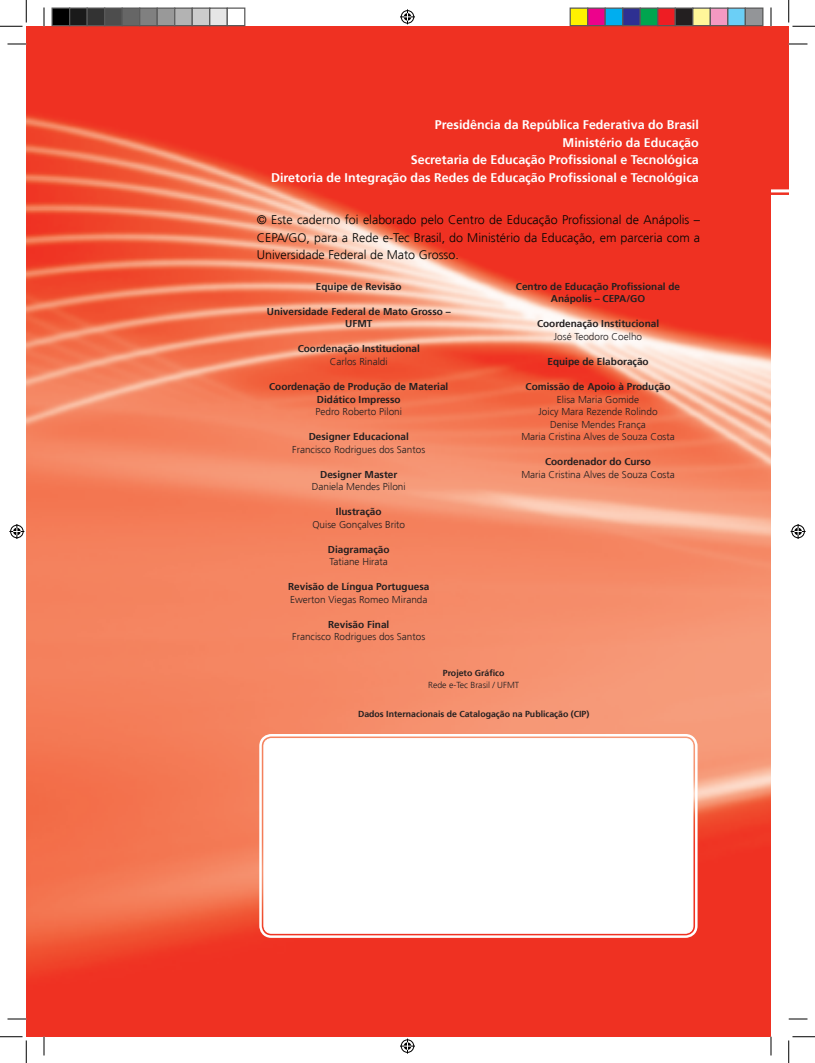
<style>
.page{position:relative;width:815px;height:1063px;background:#fff}
.page>*{position:absolute;margin:0;border:0;box-sizing:border-box;transform-origin:0 0}
.t1{font:700 12.5px/17.5px "Frutiger LT Std";color:#fff;text-align:right}
.t2{font:300 12.5px/17.5px "Frutiger LT Std";color:#040503;text-align:justify}
.t3{font:700 10px/12.5px "Frutiger LT Std";color:#231f20;text-align:center}
.t4{font:300 10px/12.5px "Frutiger LT Std";color:#231f20;text-align:center}
.t5{font:700 8.75px "Frutiger LT Std";color:#231f20}
.t6{font:300 8.75px "Frutiger LT Std";color:#231f20}
</style>
<div class="page">
<img style="left:26px;top:26px;width:744px;height:1010px">
<div style="left:264px;top:738px;width:428px;height:195px;background:#fff;border-radius:8px"></div>
<div style="left:259px;top:734px;width:438px;height:203px;border:2px solid #fff;border-radius:11px"></div>
<div style="left:263px;top:738px;width:430px;height:195px;border:1px solid #fff;border-radius:8px"></div>
<hr style="left:770px;top:192px;width:18px;height:3px;background:#ef3122">
<svg style="left:8px;top:43px;width:18px;height:2px"></svg>
<svg style="left:8px;top:1018px;width:18px;height:1px"></svg>
<svg style="left:788px;top:1018px;width:19px;height:1px"></svg>
<svg style="left:43px;top:8px;width:2px;height:18px"></svg>
<svg style="left:43px;top:1036px;width:2px;height:19px"></svg>
<svg style="left:770px;top:1036px;width:1px;height:19px"></svg>
<svg style="left:0;top:0;width:27px;height:27px"></svg>
<svg style="left:0;top:1036px;width:27px;height:26px"></svg>
<svg style="left:770px;top:0;width:44px;height:189px"></svg>
<svg style="left:788px;top:1036px;width:26px;height:26px"></svg>
<svg style="left:400px;top:9px;width:15px;height:15px"></svg>
<svg style="left:400px;top:1038px;width:15px;height:15px"></svg>
<svg style="left:9px;top:524px;width:15px;height:15px"></svg>
<svg style="left:790px;top:524px;width:15px;height:15px"></svg>
<div style="left:52px;top:8px;width:18px;height:18px;background:#000"></div>
<div style="left:51px;top:8px;width:19px;height:18px;border:1px solid #595959"></div>
<div style="left:70px;top:8px;width:17px;height:18px;background:#1a1a1a"></div>
<div style="left:69px;top:8px;width:19px;height:18px;border:1px solid #595959"></div>
<div style="left:87px;top:8px;width:18px;height:18px;background:#333"></div>
<div style="left:86px;top:8px;width:19px;height:18px;border:1px solid #595959"></div>
<div style="left:105px;top:8px;width:17px;height:18px;background:#4d4d4d"></div>
<div style="left:104px;top:8px;width:19px;height:18px;border:1px solid #595959"></div>
<div style="left:122px;top:8px;width:18px;height:18px;background:#666"></div>
<div style="left:121px;top:8px;width:19px;height:18px;border:1px solid #595959"></div>
<div style="left:140px;top:8px;width:17px;height:18px;background:#808080"></div>
<div style="left:139px;top:8px;width:19px;height:18px;border:1px solid #595959"></div>
<div style="left:157px;top:8px;width:18px;height:18px;background:#999"></div>
<div style="left:156px;top:8px;width:19px;height:18px;border:1px solid #595959"></div>
<div style="left:175px;top:8px;width:17px;height:18px;background:#b3b3b3"></div>
<div style="left:174px;top:8px;width:19px;height:18px;border:1px solid #595959"></div>
<div style="left:192px;top:8px;width:18px;height:18px;background:#ccc"></div>
<div style="left:191px;top:8px;width:19px;height:18px;border:1px solid #595959"></div>
<div style="left:210px;top:8px;width:17px;height:18px;background:#e6e6e6"></div>
<div style="left:209px;top:8px;width:19px;height:18px;border:1px solid #595959"></div>
<div style="left:226px;top:8px;width:19px;height:18px;border:1px solid #595959"></div>
<div style="left:570px;top:8px;width:17px;height:18px;background:#fff101"></div>
<div style="left:569px;top:8px;width:19px;height:18px;border:1px solid #595959"></div>
<div style="left:587px;top:8px;width:18px;height:18px;background:#ed028c"></div>
<div style="left:587px;top:8px;width:18px;height:18px;border:1px solid #595959"></div>
<div style="left:605px;top:8px;width:17px;height:18px;background:#00aeef"></div>
<div style="left:604px;top:8px;width:19px;height:18px;border:1px solid #595959"></div>
<div style="left:622px;top:8px;width:18px;height:18px;background:#2e3092"></div>
<div style="left:622px;top:8px;width:18px;height:18px;border:1px solid #595959"></div>
<div style="left:640px;top:8px;width:17px;height:18px;background:#00a54f"></div>
<div style="left:639px;top:8px;width:19px;height:18px;border:1px solid #595959"></div>
<div style="left:657px;top:8px;width:18px;height:18px;background:#ee1d23"></div>
<div style="left:657px;top:8px;width:18px;height:18px;border:1px solid #595959"></div>
<div style="left:675px;top:8px;width:17px;height:18px;background:#231f20"></div>
<div style="left:674px;top:8px;width:19px;height:18px;border:1px solid #595959"></div>
<div style="left:692px;top:8px;width:18px;height:18px;background:#fff79a"></div>
<div style="left:692px;top:8px;width:18px;height:18px;border:1px solid #595959"></div>
<div style="left:710px;top:8px;width:17px;height:18px;background:#f499c2"></div>
<div style="left:709px;top:8px;width:19px;height:18px;border:1px solid #595959"></div>
<div style="left:727px;top:8px;width:18px;height:18px;background:#6bcff6"></div>
<div style="left:727px;top:8px;width:18px;height:18px;border:1px solid #595959"></div>
<div style="left:745px;top:8px;width:17px;height:18px;background:#939598"></div>
<div style="left:744px;top:8px;width:19px;height:18px;border:1px solid #595959"></div>
<p class="t1" style="left:271px;top:116px;width:429px">Presidência da República Federativa do Brasil<br>Ministério da Educação<br>Secretaria de Educação Profissional e Tecnológica<br>Diretoria de Integração das Redes de Educação Profissional e Tecnológica</p>
<p class="t2" style="left:257px;top:211px;width:444px">© Este caderno foi elaborado pelo Centro de Educação Profissional de Anápolis – CEPA/GO, para a Rede e-Tec Brasil, do Ministério da Educação, em parceria com a Universidade Federal de Mato Grosso.</p>
<p class="t3" style="left:316px;top:280px;width:87px">Equipe de Revisão</p>
<p class="t3" style="left:267px;top:305px;width:185px">Universidade Federal de Mato Grosso –<br>UFMT</p>
<p class="t3" style="left:297px;top:343px;width:124px">Coordenação Institucional</p>
<p class="t4" style="left:330px;top:355px;width:59px">Carlos Rinaldi</p>
<p class="t3" style="left:269px;top:380px;width:181px">Coordenação de Produção de Material<br>Didático Impresso</p>
<p class="t4" style="left:315px;top:405px;width:88px">Pedro Roberto Piloni</p>
<p class="t3" style="left:308px;top:430px;width:102px">Designer Educacional</p>
<p class="t4" style="left:292px;top:443px;width:134px">Francisco Rodrigues dos Santos</p>
<p class="t3" style="left:320px;top:468px;width:79px">Designer Master</p>
<p class="t4" style="left:312px;top:480px;width:95px">Daniela Mendes Piloni</p>
<p class="t3" style="left:336px;top:505px;width:47px">Ilustração</p>
<p class="t4" style="left:312px;top:518px;width:94px">Quise Gonçalves Brito</p>
<p class="t3" style="left:328px;top:543px;width:63px">Diagramação</p>
<p class="t4" style="left:329px;top:555px;width:60px">Tatiane Hirata</p>
<p class="t3" style="left:288px;top:580px;width:143px">Revisão de Língua Portuguesa</p>
<p class="t4" style="left:290px;top:593px;width:139px">Ewerton Viegas Romeo Miranda</p>
<p class="t3" style="left:328px;top:618px;width:63px">Revisão Final</p>
<p class="t4" style="left:292px;top:630px;width:134px">Francisco Rodrigues dos Santos</p>
<p class="t3" style="left:516px;top:280px;width:166px">Centro de Educação Profissional de<br>Anápolis – CEPA/GO</p>
<p class="t3" style="left:537px;top:318px;width:124px">Coordenação Institucional</p>
<p class="t4" style="left:553px;top:330px;width:90px">José Teodoro Coelho</p>
<p class="t3" style="left:547px;top:355px;width:103px">Equipe de Elaboração</p>
<p class="t3" style="left:525px;top:380px;width:146px">Comissão de Apoio à Produção</p>
<p class="t4" style="left:521px;top:393px;width:155px">Elisa Maria Gomide<br>Joicy Mara Rezende Rolindo<br>Denise Mendes França<br>Maria Cristina Alves de Souza Costa</p>
<p class="t3" style="left:545px;top:455px;width:107px">Coordenador do Curso</p>
<p class="t4" style="left:521px;top:468px;width:155px">Maria Cristina Alves de Souza Costa</p>
<p class="t5" style="left:443px;top:667px;width:63px">Projeto Gráfico</p>
<p class="t6" style="left:428px;top:680px;width:92px">Rede e-Tec Brasil / UFMT</p>
<p class="t5" style="left:358px;top:708px;width:233px">Dados Internacionais de Catalogação na Publicação (CIP)</p>
</div>
